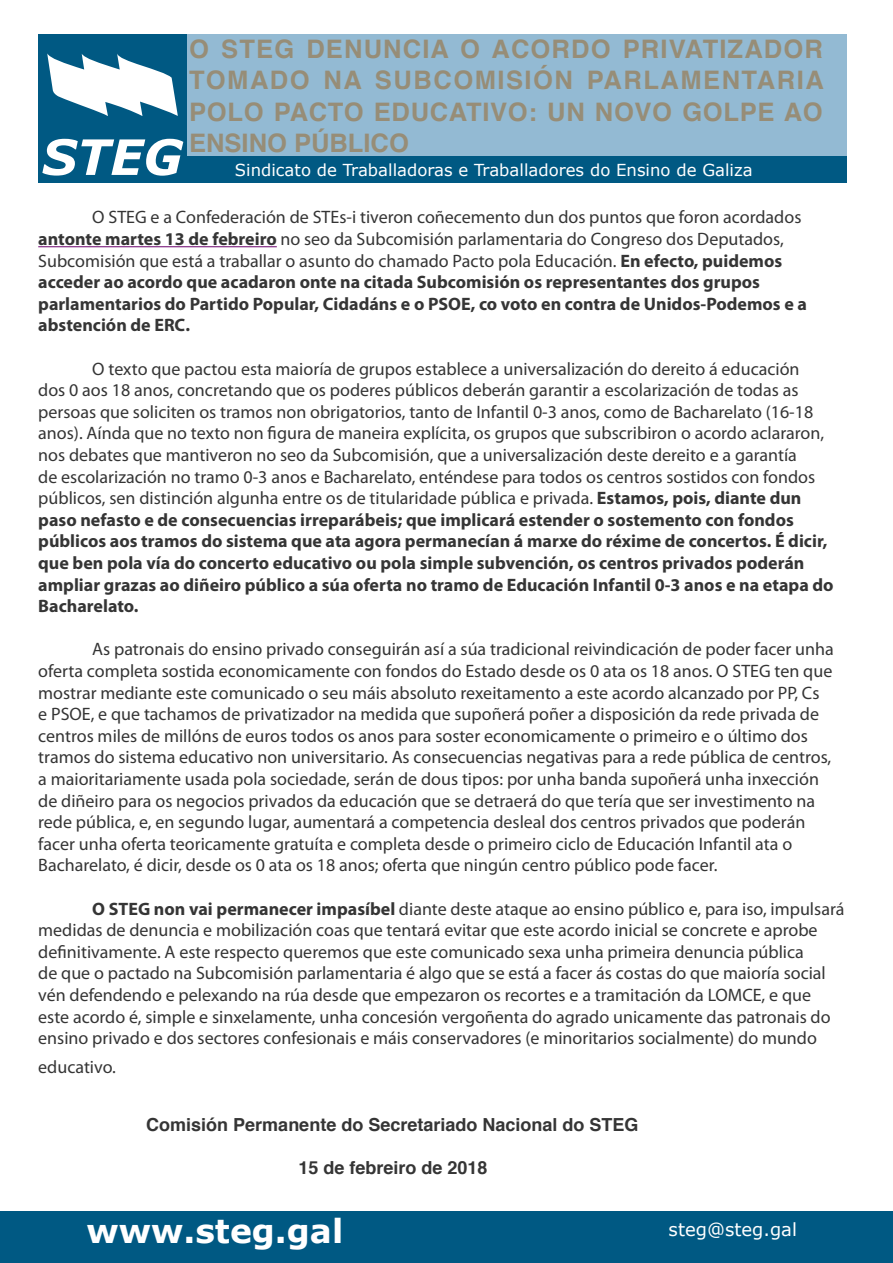
<style>
.page{position:relative;width:893px;height:1263px;background:#fff}
.page>*{position:absolute;margin:0;border:0;box-sizing:border-box;transform-origin:0 0}
.t1{font:700 33px "Verdana";color:#fff}
.Pa2{font:700 25.5px/31.5px "Helvetica";letter-spacing:.025em;color:#978d77;text-align:justify}
.t2{font:18px/21.6px "Myriad Pro";color:#353535}
.t3{font:700 18px/21.6px "Myriad Pro";color:#353535}
.t4{font:700 18px "Helvetica";color:#353535}
.t5{font:18px "Verdana";color:#fff}
.t6{font:16.5px "Verdana";color:#fff}
.s1{font-weight:400}
.s2{font-weight:700}
</style>
<div class="page">
<div style="left:180px;top:34px;width:666px;height:123px;background:#93bad3"></div>
<div style="left:166px;top:156px;width:680px;height:27px;background:#005983"></div>
<div style="left:0;top:1211px;width:893px;height:52px;background:#005983"></div>
<hr style="left:38px;top:246px;width:239px;height:1px;background:#6a006c">
<div style="left:38px;top:34px;width:149px;height:149px;background:#005983"></div>
<svg style="left:42px;top:139px;width:141px;height:37px"></svg>
<svg style="left:47px;top:53px;width:131px;height:63px"></svg>
<p class="Pa2" style="left:189px;top:34px;width:636px">O STEG DENUNCIA O ACORDO PRIVATIZADOR TOMADO NA SUBCOMISIÓN PARLAMENTARIA POLO PACTO EDUCATIVO: UN NOVO GOLPE AO ENSINO PÚBLICO</p>
<p class="t6" style="left:235px;top:159px;width:519px">Sindicato de Traballadoras e Traballadores do Ensino de Galiza</p>
<p class="t3" style="left:38px;top:206px;width:770px;text-indent:54px"><span class="s1">O STEG e a Confederación de STEs-i tiveron coñecemento dun dos puntos que foron acordados </span>antonte martes 13 de febreiro <span class="s1">no seo da Subcomisión parlamentaria do Congreso dos Deputados, Subcomisión que está a traballar o asunto do chamado Pacto pola Educación.</span> En efecto, puidemos acceder ao acordo que acadaron onte na citada Subcomisión os representantes dos grupos parlamentarios do Partido Popular, Cidadáns e o PSOE, co voto en contra de Unidos-Podemos e a abstención de ERC.</p>
<p class="t2" style="left:38px;top:357px;width:797px;text-indent:54px">O texto que pactou esta maioría de grupos establece a universalización do dereito á educación<br>dos 0 aos 18 anos, concretando que os poderes públicos deberán garantir a escolarización de todas as persoas que soliciten os tramos non obrigatorios, tanto de Infantil 0-3 anos, como de Bacharelato (16-18 anos). Aínda que no texto non figura de maneira explícita, os grupos que subscribiron o acordo aclararon, nos debates que mantiveron no seo da Subcomisión, que a universalización deste dereito e a garantía<br>de escolarización no tramo 0-3 anos e Bacharelato, enténdese para todos os centros sostidos con fondos públicos, sen distinción algunha entre os de titularidade pública e privada. <span class="s2">Estamos, pois, diante dun paso nefasto e de consecuencias irreparábeis; que implicará estender o sostemento con fondos públicos aos tramos do sistema que ata agora permanecían á marxe do réxime de concertos. É dicir, que ben pola vía do concerto educativo ou pola simple subvención, os centros privados poderán ampliar grazas ao diñeiro público a súa oferta no tramo de Educación Infantil 0-3 anos e na etapa do Bacharelato.</span></p>
<p class="t2" style="left:38px;top:638px;width:797px;text-indent:54px">As patronais do ensino privado conseguirán así a súa tradicional reivindicación de poder facer unha oferta completa sostida economicamente con fondos do Estado desde os 0 ata os 18 anos. O STEG ten que mostrar mediante este comunicado o seu máis absoluto rexeitamento a este acordo alcanzado por PP, Cs<br>e PSOE, e que tachamos de privatizador na medida que supoñerá poñer a disposición da rede privada de centros miles de millóns de euros todos os anos para soster economicamente o primeiro e o último dos tramos do sistema educativo non universitario. As consecuencias negativas para a rede pública de centros, a maioritariamente usada pola sociedade, serán de dous tipos: por unha banda supoñerá unha inxección de diñeiro para os negocios privados da educación que se detraerá do que tería que ser investimento na rede pública, e, en segundo lugar, aumentará a competencia desleal dos centros privados que poderán facer unha oferta teoricamente gratuíta e completa desde o primeiro ciclo de Educación Infantil ata o Bacharelato, é dicir, desde os 0 ata os 18 anos; oferta que ningún centro público pode facer.</p>
<p class="t2" style="left:38px;top:897px;width:808px;text-indent:54px"><span class="s2">O STEG non vai permanecer impasíbel</span> diante deste ataque ao ensino público e, para iso, impulsará medidas de denuncia e mobilización coas que tentará evitar que este acordo inicial se concrete e aprobe definitivamente. A este respecto queremos que este comunicado sexa unha primeira denuncia pública<br>de que o pactado na Subcomisión parlamentaria é algo que se está a facer ás costas do que maioría social vén defendendo e pelexando na rúa desde que empezaron os recortes e a tramitación da LOMCE, e que este acordo é, simple e sinxelamente, unha concesión vergoñenta do agrado unicamente das patronais do ensino privado e dos sectores confesionais e máis conservadores (e minoritarios socialmente) do mundo</p>
<p class="t2" style="left:38px;top:1056px;width:79px">educativo.</p>
<p class="t4" style="left:146px;top:1110px;width:494px">Comisión Permanente do Secretariado Nacional do STEG</p>
<p class="t4" style="left:298px;top:1153px;width:191px">15 de febreiro de 2018</p>
<p class="t1" style="left:87px;top:1207px;width:258px">www.steg.gal</p>
<p class="t5" style="left:669px;top:1217px;width:130px">steg@steg.gal</p>
</div>
